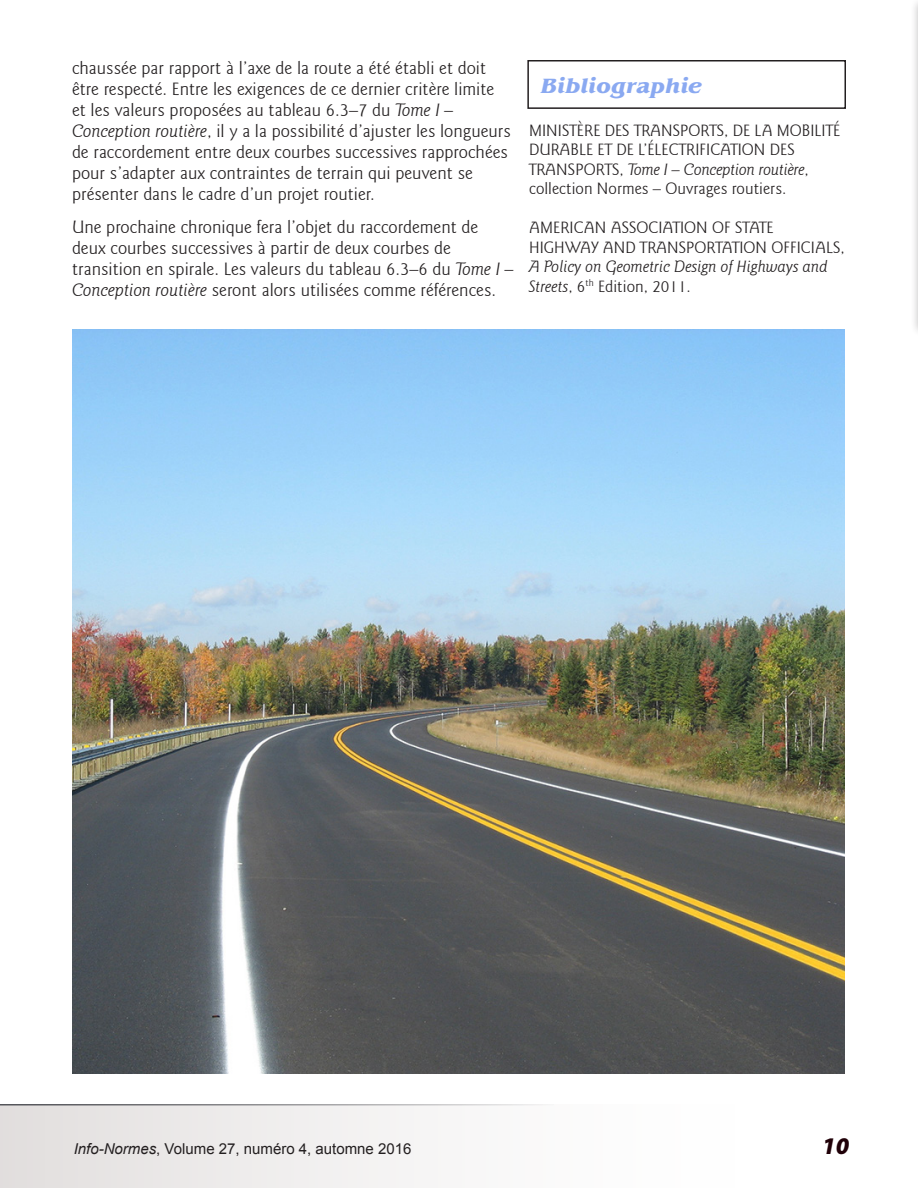
<style>
.page{position:relative;width:918px;height:1188px;background:#fff}
.page>*{position:absolute;margin:0;border:0;box-sizing:border-box;transform-origin:0 0}
.t1{font:italic 900 24px "Myriad Pro";color:#200008}
.t2{font:italic 700 21.3px "Benguiat";letter-spacing:.005em;color:#8aa9f1}
.t3{font:300 18px/21px "Goudy Sans IT Cby BT";color:#231f20}
.t4{font:300 16.5px/19.5px "Goudy Sans IT Cby BT";color:#231f20}
.t5{font:italic 300 16.5px/19.5px "Goudy Sans IT Cby BT";color:#231f20}
.t6{font:15px "Arial";color:#231f20}
.s1{font-style:italic}
.s2{font-style:normal}
</style>
<div class="page">
<div style="left:910px;top:0;width:8px;height:337px;background:#231f20;opacity:.3"></div>
<hr style="left:917px;top:0;width:1px;height:324px;background:#fff">
<div style="left:0;top:1105px;width:765px;height:83px;background:linear-gradient(to right,#e4e0e0,#fff)"></div>
<hr style="left:0;top:1104px;width:554px;height:2px;background:#54555a">
<div style="left:527px;top:60px;width:319px;height:49px;border:2px solid #231f20"></div>
<img style="left:72px;top:329px;width:773px;height:745px">
<p class="t3" style="left:72px;top:57px;width:441px">chaussée par rapport à l’axe de la route a été établi et doit être respecté. Entre les exigences de ce dernier critère limite et les valeurs proposées au tableau 6.3–7 du <span class="s1">Tome I – Conception routière</span>, il y a la possibilité d’ajuster les longueurs de raccordement entre deux courbes successives rapprochées pour s’adapter aux contraintes de terrain qui peuvent se présenter dans le cadre d’un projet routier.</p>
<p class="t3" style="left:72px;top:216px;width:443px">Une prochaine chronique fera l’objet du raccordement de deux courbes successives à partir de deux courbes de transition en spirale. Les valeurs du tableau 6.3–6 du <span class="s1">Tome I – Conception routière</span> seront alors utilisées comme références.</p>
<p class="t2" style="left:541px;top:73px;width:162px">Bibliographie</p>
<p class="t4" style="left:529px;top:121px;width:313px">MINISTÈRE DES TRANSPORTS, DE LA MOBILITÉ DURABLE ET DE L’ÉLECTRIFICATION DES TRANSPORTS, <span class="s1">Tome I – Conception routière</span>, collection Normes – Ouvrages routiers.</p>
<p class="t4" style="left:529px;top:218px;width:317px">AMERICAN ASSOCIATION OF STATE<br>HIGHWAY AND TRANSPORTATION OFFICIALS,</p>
<p class="t5" style="left:529px;top:257px;width:300px">A Policy on Geometric Design of Highways and<br>Streets<span class="s2">, 6</span><sup>th</sup> <span class="s2">Edition, 2011.</span></p>
<p class="t6" style="left:74px;top:1139px;width:339px"><span class="s1">Info-Normes</span>, Volume 27, numéro 4, automne 2016</p>
<h1 class="t1" style="left:822px;top:1130px;width:28px">10</h1>
</div>
